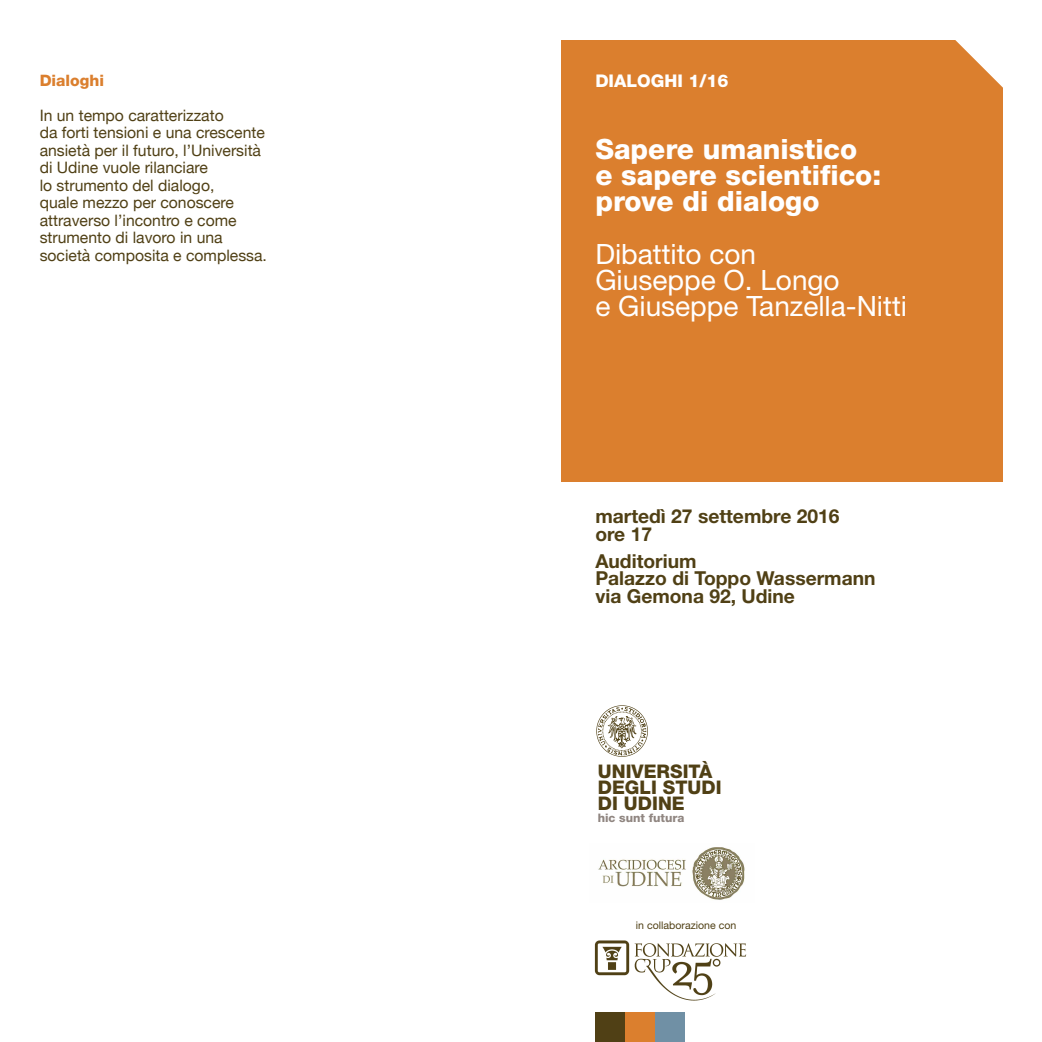
<style>
.page{position:relative;width:1042px;height:1042px;background:#fff}
.page>*{position:absolute;margin:0;border:0;box-sizing:border-box;transform-origin:0 0}
.t1{font:28px/26.2px "Helvetica Neue LT Std";color:#fff}
.t2{font:800 28px/26.2px "Helvetica Neue LT Std";color:#fff}
.t3{font:700 19.25px/17.5px "Helvetica Neue LT Std";color:#504015}
.t4{font:800 18.72px/15.9px "Helvetica Neue LT Std";color:#504015}
.t5{font:800 17.5px "Helvetica Neue LT Std";color:#fff}
.t6{font:15.75px/17.5px "Helvetica Neue";color:#504015}
.t7{font:800 15.75px "Helvetica Neue LT Std";color:#db7f2e}
.t8{font:800 11.72px "Helvetica Neue LT Std";color:#908681}
.t9{font:10.5px "Helvetica Neue LT Std";color:#504015}
</style>
<div class="page">
<div style="left:561px;top:40px;width:441px;height:441px;background:#db7f2e"></div>
<svg style="left:955px;top:40px;width:48px;height:52px"></svg>
<div style="left:595px;top:1012px;width:30px;height:30px;background:#504015"></div>
<div style="left:625px;top:1012px;width:30px;height:30px;background:#db7f2e"></div>
<div style="left:655px;top:1012px;width:30px;height:30px;background:#7090a5"></div>
<img style="left:598px;top:847px;width:147px;height:53px">
<img style="left:597px;top:705px;width:50px;height:51px">
<img style="left:594px;top:940px;width:153px;height:61px">
<p class="t7" style="left:40px;top:74px;width:66px">Dialoghi</p>
<p class="t6" style="left:40px;top:106px;width:229px">In un tempo caratterizzato<br>da forti tensioni e una crescente ansietà per il futuro, l’Università di Udine vuole rilanciare<br>lo strumento del dialogo,<br>quale mezzo per conoscere attraverso l’incontro e come strumento di lavoro in una società composita e complessa.</p>
<p class="t5" style="left:595px;top:74px;width:135px">DIALOGHI 1/16</p>
<h1 class="t2" style="left:595px;top:138px;width:287px">Sapere umanistico e sapere scientifico: prove di dialogo</h1>
<h1 class="t1" style="left:595px;top:244px;width:313px">Dibattito con<br>Giuseppe O. Longo<br>e Giuseppe Tanzella-Nitti</h1>
<p class="t3" style="left:595px;top:509px;width:246px">martedì 27 settembre 2016 ore 17</p>
<p class="t3" style="left:595px;top:554px;width:282px">Auditorium<br>Palazzo di Toppo Wassermann via Gemona 92, Udine</p>
<p class="t4" style="left:598px;top:765px;width:125px">UNIVERSITÀ<br>DEGLI STUDI<br>DI UDINE</p>
<p class="t8" style="left:598px;top:813px;width:88px">hic sunt futura</p>
<p class="t9" style="left:636px;top:921px;width:102px">in collaborazione con</p>
</div>
